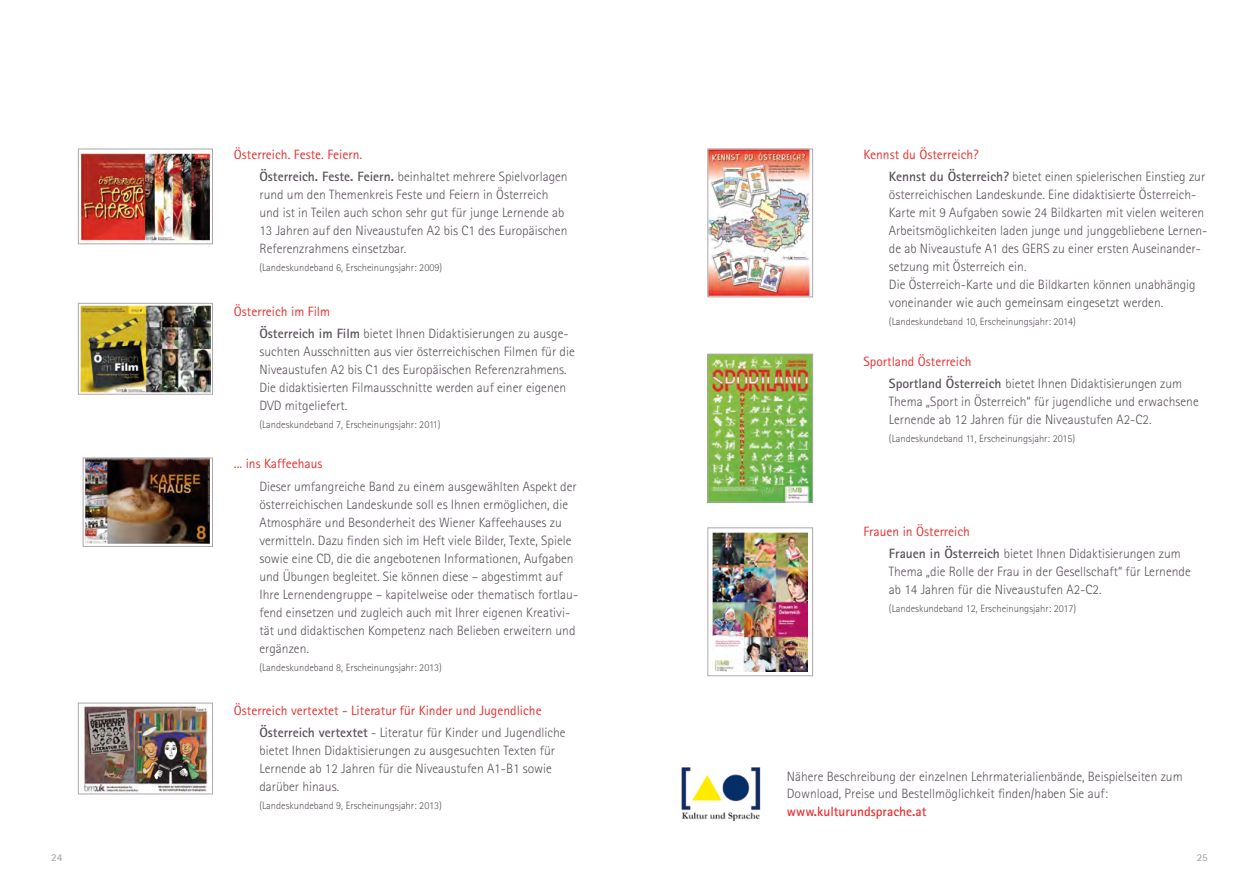
<style>
.page{position:relative;width:1259px;height:893px;background:#fff}
.page>*{position:absolute;margin:0;border:0;box-sizing:border-box;transform-origin:0 0}
.t1{font:300 13.5px/18px "Rotis Sans Serif";color:#5b525c}
.t2{font:13.5px/22.2px "Rotis Sans Serif";color:#e53434}
.t3{font:700 13.5px "Rotis Sans Serif";color:#e53434}
.t4{font:300 10.5px "Rotis Sans Serif";color:#5b525c}
.t5{font:700 10.5px "Rotis Sans Serif";color:#ada7af}
.s1{font-weight:400;color:#e53434}
.s2{font-weight:700}
.s3{font-weight:700;color:#5b525c}
.s4{font-weight:300;color:#5b525c}
</style>
<div class="page">
<img style="left:80px;top:151px;width:131px;height:91px">
<div style="left:78px;top:149px;width:135px;height:95px;border:1px solid #ada7af"></div>
<img style="left:81px;top:705px;width:129px;height:87px">
<div style="left:78px;top:703px;width:135px;height:91px;border:1px solid #ada7af"></div>
<img style="left:709px;top:151px;width:101px;height:144px">
<div style="left:707px;top:149px;width:106px;height:148px;border:1px solid #ada7af"></div>
<img style="left:709px;top:356px;width:102px;height:144px">
<div style="left:707px;top:354px;width:106px;height:148px;border:1px solid #ada7af"></div>
<img style="left:712px;top:533px;width:96px;height:138px">
<div style="left:707px;top:528px;width:106px;height:148px;border:1px solid #ada7af"></div>
<img style="left:85px;top:460px;width:125px;height:84px">
<div style="left:83px;top:458px;width:130px;height:89px;border:1px solid #ada7af"></div>
<img style="left:81px;top:306px;width:129px;height:86px">
<div style="left:78px;top:303px;width:135px;height:91px;border:1px solid #ada7af"></div>
<img style="left:681px;top:767px;width:80px;height:55px">
<p class="t1" style="left:259px;top:143px;width:310px;line-height:22.2px;text-indent:-26px"><span class="s1">Österreich. Feste. Feiern.<br></span><span class="s2">Österreich. Feste. Feiern.</span> beinhaltet mehrere Spielvorlagen</p>
<p class="t1" style="left:259px;top:186px;width:309px">rund um den Themenkreis Feste und Feiern in Österreich und ist in Teilen auch schon sehr gut für junge Lernende ab 13 Jahren auf den Niveaustufen A2 bis C1 des Europäischen Referenzrahmens einsetzbar.</p>
<p class="t4" style="left:259px;top:262px;width:184px">(Landeskundeband 6, Erscheinungsjahr: 2009)</p>
<p class="t1" style="left:259px;top:300px;width:311px;line-height:22.2px;text-indent:-26px"><span class="s1">Österreich im Film<br></span><span class="s2">Österreich im Film</span> bietet Ihnen Didaktisierungen zu ausge-</p>
<p class="t1" style="left:259px;top:343px;width:317px">suchten Ausschnitten aus vier österreichischen Filmen für die Niveaustufen A2 bis C1 des Europäischen Referenzrahmens.<br>Die didaktisierten Filmausschnitte werden auf einer eigenen DVD mitgeliefert.</p>
<p class="t4" style="left:259px;top:419px;width:183px">(Landeskundeband 7, Erscheinungsjahr: 2011)</p>
<p class="t2" style="left:234px;top:453px;width:90px">... ins Kaffeehaus</p>
<p class="t1" style="left:259px;top:477px;width:320px">Dieser umfangreiche Band zu einem ausgewählten Aspekt der österreichischen Landeskunde soll es Ihnen ermöglichen, die Atmosphäre und Besonderheit des Wiener Kaffeehauses zu vermitteln. Dazu finden sich im Heft viele Bilder, Texte, Spiele sowie eine CD, die die angebotenen Informationen, Aufgaben und Übungen begleitet. Sie können diese – abgestimmt auf Ihre Lernendengruppe – kapitelweise oder thematisch fortlau&shy;fend einsetzen und zugleich auch mit Ihrer eigenen Kreativi&shy;tät und didaktischen Kompetenz nach Belieben erweitern und ergänzen.</p>
<p class="t4" style="left:259px;top:661px;width:184px">(Landeskundeband 8, Erscheinungsjahr: 2013)</p>
<p class="t2" style="left:259px;top:699px;width:307px;text-indent:-26px">Österreich vertextet - Literatur für Kinder und Jugendliche<br><span class="s3">Österreich vertextet</span> <span class="s4">- Literatur für Kinder und Jugendliche</span></p>
<p class="t1" style="left:259px;top:742px;width:297px">bietet Ihnen Didaktisierungen zu ausgesuchten Texten für<br>Lernende ab 12 Jahren für die Niveaustufen A1-B1 sowie darüber hinaus.</p>
<p class="t4" style="left:259px;top:800px;width:184px">(Landeskundeband 9, Erscheinungsjahr: 2013)</p>
<p class="t1" style="left:889px;top:143px;width:318px;line-height:22.2px;text-indent:-26px"><span class="s1">Kennst du Österreich?<br></span><span class="s2">Kennst du Österreich?</span> bietet einen spielerischen Einstieg zur</p>
<p class="t1" style="left:889px;top:186px;width:320px">österreichischen Landeskunde. Eine didaktisierte Österreich-Karte mit 9 Aufgaben sowie 24 Bildkarten mit vielen weiteren Arbeitsmöglichkeiten laden junge und junggebliebene Lernen&shy;de ab Niveaustufe A1 des GERS zu einer ersten Auseinander&shy;setzung mit Österreich ein.<br>Die Österreich-Karte und die Bildkarten können unabhängig voneinander wie auch gemeinsam eingesetzt werden.</p>
<p class="t4" style="left:889px;top:316px;width:188px">(Landeskundeband 10, Erscheinungsjahr: 2014)</p>
<p class="t1" style="left:889px;top:350px;width:295px;line-height:22.2px;text-indent:-26px"><span class="s1">Sportland Österreich<br></span><span class="s2">Sportland Österreich</span> bietet Ihnen Didaktisierungen zum</p>
<p class="t1" style="left:889px;top:392px;width:311px">Thema „Sport in Österreich“ für jugendliche und erwachsene<br>Lernende ab 12 Jahren für die Niveaustufen A2-C2.</p>
<p class="t4" style="left:889px;top:432px;width:188px">(Landeskundeband 11, Erscheinungsjahr: 2015)</p>
<p class="t1" style="left:889px;top:520px;width:293px;line-height:22.2px;text-indent:-26px"><span class="s1">Frauen in Österreich<br></span><span class="s2">Frauen in Österreich</span> bietet Ihnen Didaktisierungen zum</p>
<p class="t1" style="left:889px;top:563px;width:303px">Thema „die Rolle der Frau in der Gesellschaft“ für Lernende ab 14 Jahren für die Niveaustufen A2-C2.</p>
<p class="t4" style="left:889px;top:603px;width:189px">(Landeskundeband 12, Erscheinungsjahr: 2017)</p>
<p class="t1" style="left:787px;top:767px;width:397px">Nähere Beschreibung der einzelnen Lehrmaterialienbände, Beispielseiten zum<br>Download, Preise und Bestellmöglichkeit finden/haben Sie auf:</p>
<p class="t3" style="left:787px;top:803px;width:141px">www.kulturundsprache.at</p>
<p class="t5" style="left:51px;top:851px;width:13px">24</p>
<p class="t5" style="left:1196px;top:851px;width:13px">25</p>
</div>
